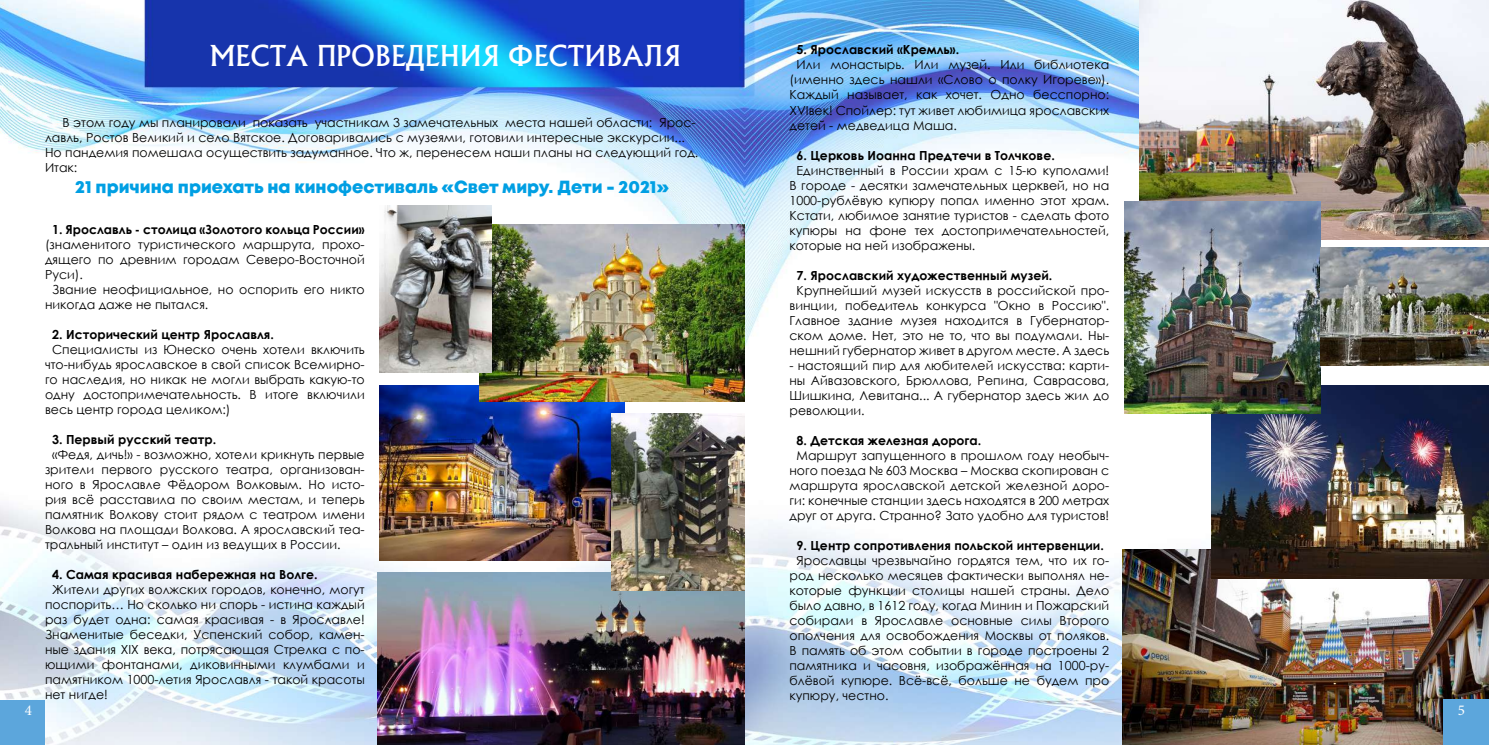
<style>
.page{position:relative;width:1489px;height:745px;background:#fff}
.page>*{position:absolute;margin:0;border:0;box-sizing:border-box;transform-origin:0 0}
.t1{font:500 27.5px "Albertus";color:#fff}
.t2{font:17.5px "Mont Heavy DEMO";color:#009fe3}
.t3{font:15px "Minion Pro";color:#fff}
.t4{font:12.5px/15px "Century Gothic";color:#000;text-align:justify}
.t5{font:700 12.5px "Century Gothic";color:#000}
</style>
<div class="page">
<img style="left:0;top:0;width:1488px;height:744px">
<img style="left:1139px;top:0;width:349px;height:239px">
<img style="left:377px;top:571px;width:367px;height:173px">
<img style="left:1122px;top:549px;width:366px;height:195px">
<img style="left:1211px;top:385px;width:277px;height:193px">
<img style="left:380px;top:385px;width:244px;height:175px">
<img style="left:480px;top:224px;width:264px;height:177px">
<img style="left:1124px;top:201px;width:196px;height:212px">
<img style="left:380px;top:205px;width:111px;height:167px">
<img style="left:1320px;top:247px;width:168px;height:118px">
<img style="left:611px;top:413px;width:133px;height:177px">
<div style="left:1443px;top:699px;width:45px;height:45px;background:#5ca6dc"></div>
<div style="left:0;top:699px;width:45px;height:45px;background:#5ca6dc"></div>
<h1 class="t1" style="left:210px;top:39px;width:472px">МЕСТА ПРОВЕДЕНИЯ ФЕСТИВАЛЯ</h1>
<p class="t4" style="left:45px;top:115px;width:655px;text-align:left;text-indent:18px">В этом году мы планировали показать участникам 3 замечательных места нашей области: Ярос&shy;лавль, Ростов Великий и село Вятское. Договаривались с музеями, готовили интересные экскурсии...<br>Но пандемия помешала осуществить задуманное. Что ж, перенесем наши планы на следующий год.<br>Итак:</p>
<h2 class="t2" style="left:75px;top:177px;width:595px">21 причина приехать на кинофестиваль «Свет миру. Дети - 2021»</h2>
<p class="t5" style="left:52px;top:219px;width:314px">1. Ярославль - столица «Золотого кольца России»</p>
<p class="t4" style="left:45px;top:236px;width:321px">(знаменитого туристического маршрута, прохо-</p>
<p class="t4" style="left:45px;top:251px;width:321px">дящего по древним городам Северо-Восточной</p>
<p class="t4" style="left:45px;top:266px;width:39px">Руси).</p>
<p class="t4" style="left:52px;top:281px;width:314px">Звание неофициальное, но оспорить его никто</p>
<p class="t4" style="left:45px;top:296px;width:165px">никогда даже не пытался.</p>
<p class="t5" style="left:52px;top:324px;width:223px">2. Исторический центр Ярославля.</p>
<p class="t4" style="left:45px;top:341px;width:321px;text-indent:7px">Специалисты из Юнеско очень хотели включить что-нибудь ярославское в свой список Всемирно&shy;го наследия, но никак не могли выбрать какую-то одну достопримечательность. В итоге включили весь центр города целиком:)</p>
<p class="t5" style="left:52px;top:429px;width:166px">3. Первый русский театр.</p>
<p class="t4" style="left:45px;top:446px;width:321px;text-indent:7px">«Федя, дичь!» - возможно, хотели крикнуть первые зрители первого русского театра, организован&shy;ного в Ярославле Фёдором Волковым. Но исто&shy;рия всё расставила по своим местам, и теперь памятник Волкову стоит рядом с театром имени Волкова на площади Волкова. А ярославский теа&shy;тральный институт – один из ведущих в России.</p>
<p class="t5" style="left:52px;top:564px;width:267px">4. Самая красивая набережная на Волге.</p>
<p class="t4" style="left:45px;top:581px;width:321px;text-indent:7px">Жители других волжских городов, конечно, могут поспорить… Но сколько ни спорь - истина каждый раз будет одна: самая красивая - в Ярославле!<br>Знаменитые беседки, Успенский собор, камен&shy;ные здания XIX века, потрясающая Стрелка с по&shy;ющими фонтанами, диковинными клумбами и памятником 1000-летия Ярославля - такой красоты нет нигде!</p>
<p class="t5" style="left:796px;top:40px;width:164px">5. Ярославский «Кремль».</p>
<p class="t4" style="left:789px;top:57px;width:321px;text-indent:7px">Или монастырь. Или музей. Или библиотека (именно здесь нашли «Слово о полку Игореве»).<br>Каждый называет, как хочет. Одно бесспорно:<br>XVIвек! Спойлер: тут живет любимица ярославских детей - медведица Маша.</p>
<p class="t5" style="left:796px;top:145px;width:260px">6. Церковь Иоанна Предтечи в Толчкове.</p>
<p class="t4" style="left:789px;top:162px;width:321px;text-indent:7px">Единственный в России храм с 15-ю куполами!<br>В городе - десятки замечательных церквей, но на 1000-рублёвую купюру попал именно этот храм.<br>Кстати, любимое занятие туристов - сделать фото купюры на фоне тех достопримечательностей, которые на ней изображены.</p>
<p class="t5" style="left:796px;top:265px;width:257px">7. Ярославский художественный музей.</p>
<p class="t4" style="left:789px;top:282px;width:321px;text-align:center">Крупнейший музей искусств в российской про&shy;винции, победитель конкурса "Окно в Россию".<br>Главное здание музея находится в Губернатор&shy;ском доме. Нет, это не то, что вы подумали. Ны&shy;нешний губернатор живет в другом месте. А здесь</p>
<p class="t4" style="left:789px;top:357px;width:321px">- настоящий пир для любителей искусства: карти&shy;ны Айвазовского, Брюллова, Репина, Саврасова, Шишкина, Левитана... А губернатор здесь жил до революции.</p>
<p class="t5" style="left:796px;top:430px;width:186px">8. Детская железная дорога.</p>
<p class="t4" style="left:789px;top:447px;width:321px;text-align:center">Маршрут запущенного в прошлом году необыч&shy;ного поезда № 603 Москва – Москва скопирован с маршрута ярославской детской железной доро&shy;ги: конечные станции здесь находятся в 200 метрах друг от друга. Странно? Зато удобно для туристов!</p>
<p class="t5" style="left:796px;top:535px;width:309px">9. Центр сопротивления польской интервенции.</p>
<p class="t4" style="left:789px;top:552px;width:321px;text-indent:7px">Ярославцы чрезвычайно гордятся тем, что их го&shy;род несколько месяцев фактически выполнял не&shy;которые функции столицы нашей страны. Дело было давно, в 1612 году, когда Минин и Пожарский собирали в Ярославле основные силы Второго ополчения для освобождения Москвы от поляков.<br>В память об этом событии в городе построены 2 памятника и часовня, изображённая на 1000-ру&shy;блёвой купюре. Всё-всё, больше не будем про купюру, честно.</p>
<p class="t3" style="left:25px;top:699px;width:9px">4</p>
<p class="t3" style="left:1457px;top:700px;width:9px">5</p>
</div>
